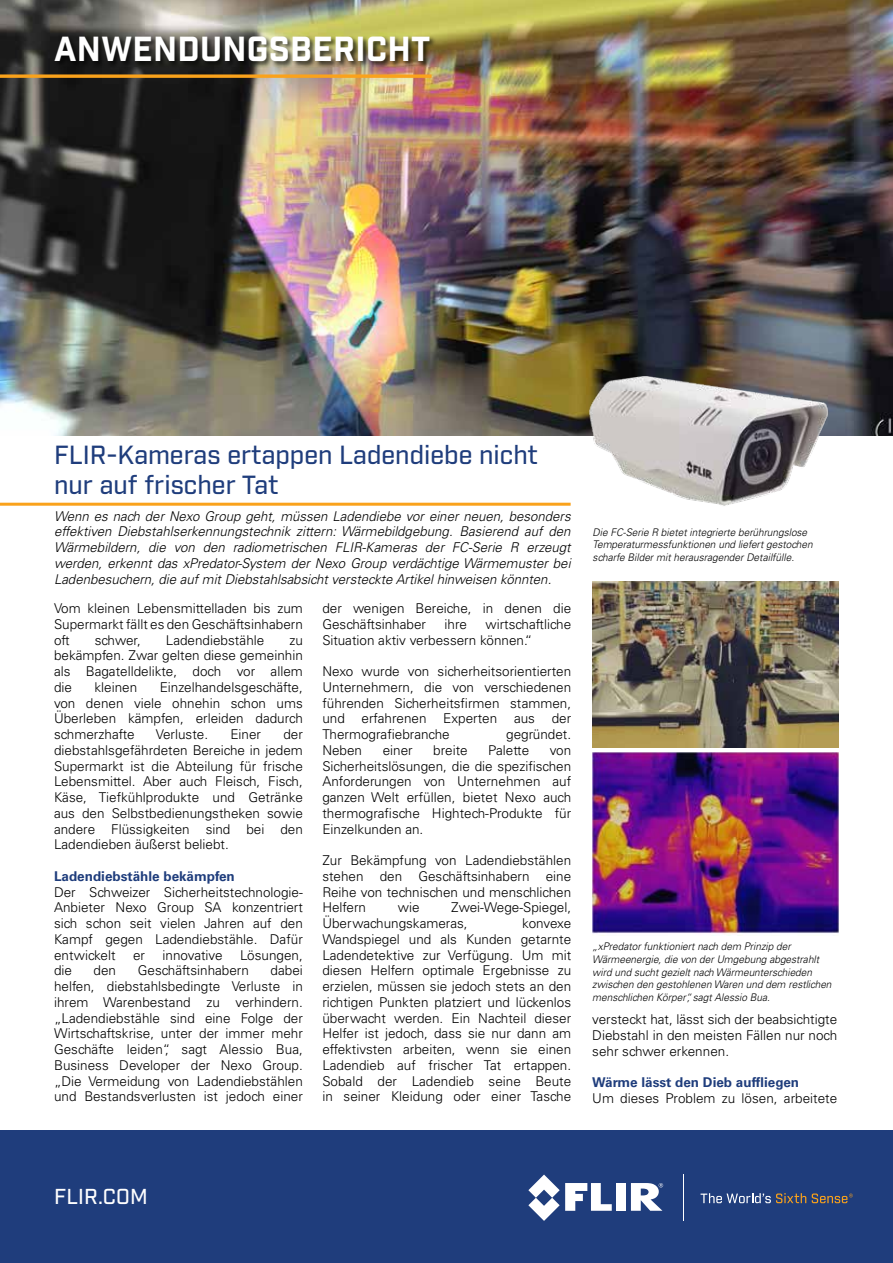
<style>
.page{position:relative;width:893px;height:1263px;background:#fff}
.page>*{position:absolute;margin:0;border:0;box-sizing:border-box;transform-origin:0 0}
.t1{font:700 33.75px "Industry";letter-spacing:.01em;color:#fff}
.t2{font:500 25.5px/30px "Industry";color:#1f3d7c}
.t3{font:500 21px "Industry";letter-spacing:.01em;color:#fff}
.t4{font:300 13.5px/15.8px "Univers LT Std";color:#000;text-align:justify}
.t5{font:italic 300 13.5px/15.8px "Univers LT Std";color:#000;text-align:justify}
.t6{font:700 13.5px "Univers LT Std";color:#1f3d7c}
.t7{font:italic 300 10.5px/12.6px "Univers LT Std";color:#000;scale:.96 1}
</style>
<div class="page">
<img style="left:0;top:0;width:893px;height:435px">
<div style="left:0;top:1130px;width:893px;height:133px;background:#1f3d7c"></div>
<div style="left:616px;top:1183px;width:10px;height:28px;background:#fff"></div>
<svg style="left:528px;top:1174px;width:84px;height:47px"></svg>
<svg style="left:631px;top:1183px;width:32px;height:28px"></svg>
<svg style="left:701px;top:1193px;width:105px;height:10px"></svg>
<hr style="left:683px;top:1174px;width:1px;height:47px;background:#fff">
<svg style="left:812px;top:1193px;width:41px;height:10px"></svg>
<div style="left:53px;top:35px;width:384px;height:34px;background:#000;opacity:.75"></div>
<hr style="left:0;top:503px;width:571px;height:3px;background:#faa21b">
<svg style="left:0;top:74px;width:432px;height:4px;background:#e29622"></svg>
<img style="left:592px;top:581px;width:247px;height:167px">
<img style="left:592px;top:753px;width:247px;height:182px">
<img style="left:558px;top:340px;width:303px;height:166px">
<h1 class="t1" style="left:54px;top:29px;width:378px">ANWENDUNGSBERICHT</h1>
<h2 class="t2" style="left:54px;top:440px;width:486px">FLIR-Kameras ertappen Ladendiebe nicht nur auf frischer Tat</h2>
<p class="t5" style="left:54px;top:508px;width:518px">Wenn es nach der Nexo Group geht, müssen Ladendiebe vor einer neuen, besonders effektiven Diebstahlserkennungstechnik zittern: Wärmebildgebung. Basierend auf den Wärmebildern, die von den radiometrischen FLIR-Kameras der FC-Serie R erzeugt werden, erkennt das xPredator-System der Nexo Group verdächtige Wärmemuster bei Ladenbesuchern, die auf mit Diebstahlsabsicht versteckte Artikel hinweisen könnten.</p>
<p class="t4" style="left:54px;top:600px;width:250px">Vom kleinen Lebensmittelladen bis zum Supermarkt fällt es den Geschäftsinhabern oft</p>
<p class="t4" style="left:95px;top:632px;width:48px">schwer,</p>
<p class="t4" style="left:166px;top:632px;width:100px">Ladendiebstähle</p>
<p class="t4" style="left:54px;top:632px;width:250px;text-indent:235px">zu bekämpfen. Zwar gelten diese gemeinhin als Bagatelldelikte, doch vor allem die</p>
<p class="t4" style="left:54px;top:679px;width:250px;text-indent:106px">Einzelhandelsgeschäfte, von denen viele ohnehin schon ums Überleben kämpfen, erleiden dadurch schmerzhafte</p>
<p class="t4" style="left:94px;top:679px;width:44px">kleinen</p>
<p class="t4" style="left:54px;top:726px;width:250px;text-indent:229px">der diebstahlsgefährdeten Bereiche in jedem Supermarkt ist die Abteilung für frische Lebensmittel. Aber auch Fleisch, Fisch, Käse, Tiefkühlprodukte und Getränke aus den Selbstbedienungstheken sowie andere Flüssigkeiten sind bei den Ladendieben äußerst beliebt.</p>
<p class="t6" style="left:54px;top:868px;width:182px">Ladendiebstähle bekämpfen</p>
<p class="t4" style="left:54px;top:884px;width:250px">Der Schweizer Sicherheitstechnologie-Anbieter Nexo Group SA konzentriert sich schon seit vielen Jahren auf den Kampf gegen Ladendiebstähle. Dafür entwickelt</p>
<p class="t4" style="left:156px;top:726px;width:54px">Verluste.</p>
<p class="t4" style="left:230px;top:726px;width:32px">Einer</p>
<p class="t4" style="left:133px;top:947px;width:14px">er</p>
<p class="t4" style="left:163px;top:947px;width:61px">innovative</p>
<p class="t4" style="left:240px;top:947px;width:64px">Lösungen,</p>
<p class="t4" style="left:54px;top:963px;width:20px">die</p>
<p class="t4" style="left:94px;top:963px;width:24px">den</p>
<p class="t4" style="left:138px;top:963px;width:113px">Geschäftsinhabern</p>
<p class="t4" style="left:54px;top:963px;width:250px;text-indent:217px">dabei helfen, diebstahlsbedingte Verluste in ihrem Warenbestand zu verhindern. „Ladendiebstähle sind eine Folge der Wirtschaftskrise, unter der immer mehr Geschäfte leiden“, sagt Alessio Bua, Business Developer der Nexo Group. „Die Vermeidung von Ladendiebstählen und Bestandsverlusten ist jedoch einer</p>
<p class="t4" style="left:322px;top:600px;width:250px">der wenigen Bereiche, in denen die<br>Geschäftsinhaber</p>
<p class="t4" style="left:322px;top:616px;width:250px;text-indent:163px">wirtschaftliche<br>Situation aktiv verbessern können.“</p>
<p class="t4" style="left:322px;top:663px;width:250px">Nexo wurde von sicherheitsorientierten Unternehmern, die von verschiedenen führenden Sicherheitsfirmen stammen, und erfahrenen Experten aus der Thermografiebranche</p>
<p class="t4" style="left:444px;top:616px;width:24px">ihre</p>
<p class="t4" style="left:506px;top:726px;width:66px">gegründet.</p>
<p class="t4" style="left:322px;top:742px;width:41px">Neben</p>
<p class="t4" style="left:383px;top:742px;width:32px">einer</p>
<p class="t4" style="left:433px;top:742px;width:36px">breite</p>
<p class="t4" style="left:488px;top:742px;width:42px">Palette</p>
<p class="t4" style="left:322px;top:742px;width:250px;text-indent:227px">von Sicherheitslösungen, die die spezifischen Anforderungen von Unternehmen auf ganzen Welt erfüllen, bietet Nexo auch thermografische Hightech-Produkte für Einzelkunden an.</p>
<p class="t4" style="left:322px;top:852px;width:250px">Zur Bekämpfung von Ladendiebstählen stehen den Geschäftsinhabern eine Reihe von technischen und menschlichen Helfern</p>
<p class="t4" style="left:322px;top:900px;width:250px;text-indent:129px">Zwei-Wege-Spiegel,<br>Überwachungskameras,</p>
<p class="t4" style="left:398px;top:900px;width:23px">wie</p>
<p class="t4" style="left:322px;top:915px;width:250px;text-indent:200px">konvexe Wandspiegel und als Kunden getarnte Ladendetektive zur Verfügung. Um mit diesen Helfern optimale Ergebnisse zu erzielen, müssen sie jedoch stets an den richtigen Punkten platziert und lückenlos überwacht werden. Ein Nachteil dieser Helfer ist jedoch, dass sie nur dann am effektivsten arbeiten, wenn sie einen Ladendieb auf frischer Tat ertappen.<br>Sobald der Ladendieb seine Beute in seiner Kleidung oder einer Tasche</p>
<p class="t7" style="left:593px;top:526px;width:231px">Die FC-Serie R bietet integrierte berührungslose<br>Temperaturmessfunktionen und liefert gestochen scharfe Bilder mit herausragender Detailfülle.</p>
<p class="t7" style="left:592px;top:940px;width:251px">„xPredator funktioniert nach dem Prinzip der Wärmeenergie, die von der Umgebung abgestrahlt wird und sucht gezielt nach Wärmeunterschieden zwischen den gestohlenen Waren und dem restlichen menschlichen Körper“, sagt Alessio Bua.</p>
<p class="t4" style="left:592px;top:1011px;width:246px">versteckt hat, lässt sich der beabsichtigte Diebstahl in den meisten Fällen nur noch sehr schwer erkennen.</p>
<p class="t6" style="left:592px;top:1074px;width:208px">Wärme lässt den Dieb auffliegen</p>
<p class="t4" style="left:592px;top:1090px;width:246px">Um dieses Problem zu lösen, arbeitete</p>
<h3 class="t3" style="left:54px;top:1183px;width:95px">FLIR.COM</h3>
</div>
